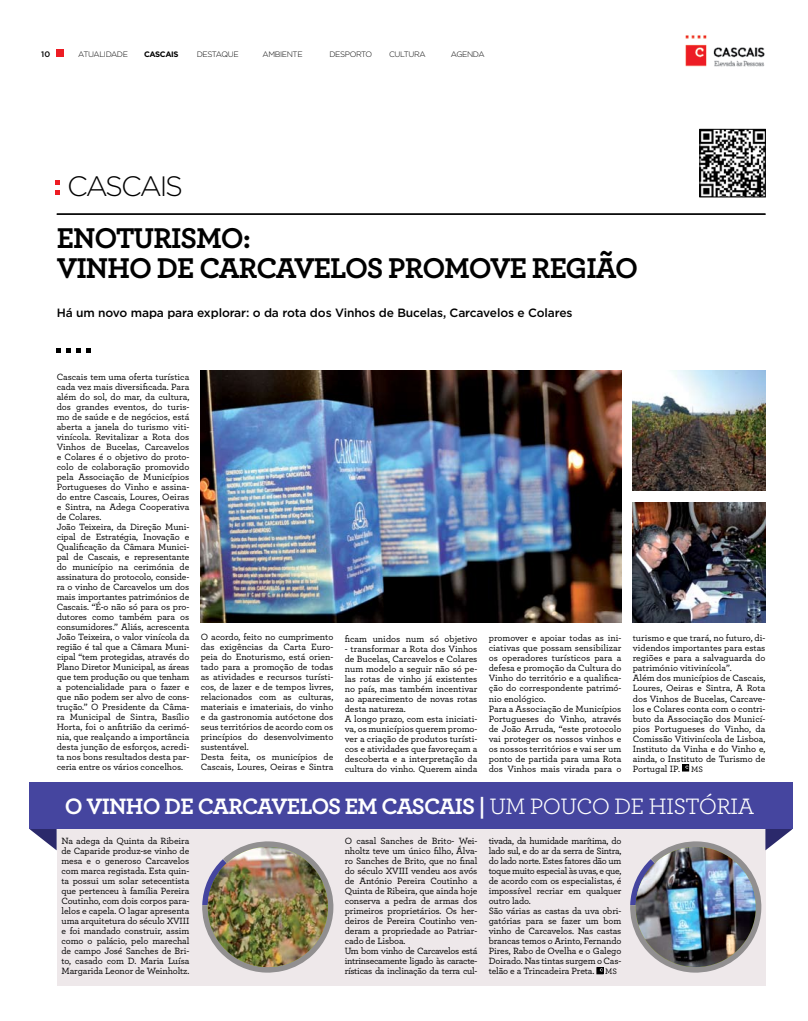
<style>
.page{position:relative;width:808px;height:1021px;background:#fff}
.page>*{position:absolute;margin:0;border:0;box-sizing:border-box;transform-origin:0 0}
.t1{font:700 30px "Archer";letter-spacing:-.03em;color:#000}
.t2{font:300 28px "Gotham";color:#000}
.t3{font:23.4px "Archer";letter-spacing:-.03em;color:#fff}
.t4{font:700 23.4px "Archer";letter-spacing:-.03em;color:#fff}
.t5{font:500 12px "Gotham";letter-spacing:-.01em;color:#000}
.t6{font:500 9.5px/10px "Archer";letter-spacing:-.01em;color:#000}
.t7{font:500 8px "Gotham";color:#000}
.t8{font:300 7.9px "Gotham";letter-spacing:-.05em;color:#000}
.t9{font:700 7.9px "Gotham";letter-spacing:-.05em;color:#000}
.s1{font-size:8.3px}
.s2{font-weight:700}
</style>
<div class="page">
<div style="left:57px;top:793px;width:708px;height:192px;background:#eee8ea"></div>
<svg style="left:30px;top:829px;width:27px;height:21px"></svg>
<div style="left:29px;top:782px;width:763px;height:47px;background:#45459f"></div>
<svg style="left:55px;top:181px;width:4px;height:13px"></svg>
<svg style="left:57px;top:348px;width:4px;height:5px"></svg>
<svg style="left:67px;top:348px;width:4px;height:5px"></svg>
<svg style="left:77px;top:348px;width:14px;height:5px"></svg>
<div style="left:682px;top:764px;width:7px;height:7px;border:1px solid #000"></div>
<div style="left:596px;top:967px;width:8px;height:7px;border:1px solid #000"></div>
<svg style="left:597px;top:967px;width:6px;height:6px"></svg>
<img style="left:201px;top:371px;width:420px;height:251px">
<img style="left:633px;top:371px;width:132px;height:119px">
<img style="left:633px;top:502px;width:132px;height:120px">
<svg style="left:630px;top:829px;width:162px;height:143px"></svg>
<img style="left:636px;top:847px;width:120px;height:120px;border-radius:50%">
<svg style="left:202px;top:841px;width:132px;height:131px"></svg>
<img style="left:208px;top:847px;width:120px;height:120px;border-radius:50%">
<img style="left:702px;top:131px;width:61px;height:64px">
<div style="left:700px;top:129px;width:65px;height:68px;border:1px solid #000"></div>
<div style="left:57px;top:49px;width:7px;height:8px;background:#ed1c24"></div>
<img style="left:685px;top:35px;width:80px;height:32px">
<hr style="left:57px;top:214px;width:708px;height:1px;background:#000">
<p class="t7" style="left:41px;top:49px;width:10px">10</p>
<p class="t8" style="left:78px;top:49px;width:50px">ATUALI DADE</p>
<p class="t9" style="left:144px;top:49px;width:36px">CASCAIS</p>
<p class="t8" style="left:197px;top:49px;width:12px">DESTA</p>
<p class="t8" style="left:221px;top:49px;width:17px">QUE</p>
<p class="t8" style="left:262px;top:49px;width:23px">AMBIENTE</p>
<p class="t8" style="left:329px;top:49px;width:12px">DESPORTO</p>
<p class="t8" style="left:389px;top:49px;width:32px">CULTURA</p>
<p class="t8" style="left:451px;top:49px;width:7px">AGEN</p>
<p class="t8" style="left:473px;top:49px;width:12px">DA</p>
<h2 class="t2" style="left:67px;top:169px;width:88px">CAS CAIS</h2>
<h1 class="t1" style="left:57px;top:214px;width:38px">ENOTU</h1>
<h1 class="t1" style="left:153px;top:214px;width:99px">RISMO :</h1>
<h1 class="t1" style="left:57px;top:244px;width:40px">VINHO</h1>
<h1 class="t1" style="left:157px;top:244px;width:119px">DE CARCAVELO</h1>
<h1 class="t1" style="left:367px;top:244px;width:78px">S PROMOVE</h1>
<h1 class="t1" style="left:532px;top:244px;width:101px">REGIÃO</h1>
<p class="t5" style="left:57px;top:305px;width:517px">Há um novo mapa para explorar: o da rota dos Vinhos de Bucelas, Carcavelos e Colares</p>
<p class="t6" style="left:57px;top:371px;width:134px">Cascais tem uma oferta turística cada vez mais diversificada. Para além do sol, do mar, da cultura, dos grandes eventos, do turis&shy;mo de saúde e de negócios, está aberta a janela do turismo viti&shy;vinícola. Revitalizar a Rota dos<br>Vinhos de Bucelas, Carcavelos e Colares é o objetivo do proto&shy;colo de colaboração promovido pela Associação de Municípios<br>Portugueses do Vinho e assina&shy;do entre Cascais, Loures, Oeiras e Sintra, na Adega Cooperativa de Colares.<br>João Teixeira, da Direção Muni&shy;cipal de Estratégia, Inovação e<br>Qualificação da Câmara Munici&shy;pal de Cascais, e representante do município na cerimónia de assinatura do protocolo, conside&shy;ra o vinho de Carcavelos um dos mais importantes patrimónios de<br>Cascais. “É-o não só para os pro&shy;dutores como também para os consumidores.” Aliás, acrescenta<br>João Teixeira, o valor vinícola da região é tal que a Câmara Muni&shy;cipal “tem protegidas, através do<br>Plano Diretor Municipal, as áreas que tem produção ou que tenham a potencialidade para o fazer e que não podem ser alvo de cons&shy;trução.” O Presidente da Câma&shy;ra Municipal de Sintra, Basílio<br>Horta, foi o anfitrião da cerimó&shy;nia, que realçando a importância desta junção de esforços, acredi&shy;ta nos bons resultados desta par&shy;ceria entre os vários concelhos.</p>
<p class="t6" style="left:201px;top:631px;width:134px">O acordo, feito no cumprimento das exigências da Carta Euro&shy;peia do Enoturismo, está orien&shy;tado para a promoção de todas as atividades e recursos turísti&shy;cos, de lazer e de tempos livres, relacionados com as culturas, materiais e imateriais, do vinho e da gastronomia autóctone dos seus territórios de acordo com os princípios do desenvolvimento sustentável.<br>Desta feita, os municípios de<br>Cascais, Loures, Oeiras e Sintra</p>
<p class="t6" style="left:345px;top:633px;width:134px">ficam unidos num só objetivo</p>
<p class="t6" style="left:345px;top:643px;width:134px">- transformar a Rota dos Vinhos de Bucelas, Carcavelos e Colares num modelo a seguir não só pe&shy;las rotas de vinho já existentes no país, mas também incentivar ao aparecimento de novas rotas desta natureza.<br>A longo prazo, com esta iniciati&shy;va, os municípios querem promo&shy;ver a criação de produtos turísti&shy;cos e atividades que favoreçam a descoberta e a interpretação da cultura do vinho. Querem ainda</p>
<p class="t6" style="left:489px;top:632px;width:134px">promover e apoiar todas as ini&shy;ciativas que possam sensibilizar os operadores turísticos para a defesa e promoção da Cultura do<br>Vinho do território e a qualifica&shy;ção do correspondente patrimó&shy;nio enológico.<br>Para a Associação de Municípios<br>Portugueses do Vinho, através de João Arruda, “este protocolo vai proteger os nossos vinhos e os nossos territórios e vai ser um ponto de partida para uma Rota dos Vinhos mais virada para o</p>
<p class="t6" style="left:633px;top:632px;width:134px">turismo e que trará, no futuro, di&shy;videndos importantes para estas regiões e para a salvaguarda do património vitivinícola”.<br>Além dos municípios de Cascais,<br>Loures, Oeiras e Sintra, A Rota dos Vinhos de Bucelas, Carcave&shy;los e Colares conta com o contri&shy;buto da Associação dos Municí&shy;pios Portugueses do Vinho, da<br>Comissão Vitivinícola de Lisboa,<br>Instituto da Vinha e do Vinho e, ainda, o Instituto de Turismo de<br>Portugal IP. <span class="s1">MS</span></p>
<h3 class="t4" style="left:65px;top:787px;width:53px">O VINHO</h3>
<h3 class="t4" style="left:164px;top:787px;width:93px">DE CARCAVELO</h3>
<h3 class="t3" style="left:328px;top:790px;width:428px"><span class="s2">S EM CASCAIS |</span> UM POUCO DE HISTÓRIA</h3>
<p class="t6" style="left:345px;top:835px;width:134px">O casal Sanches de Brito- Wei&shy;nholtz teve um único filho, Álva&shy;ro Sanches de Brito, que no final do século XVIII vendeu aos avós de António Pereira Coutinho a<br>Quinta de Ribeira, que ainda hoje conserva a pedra de armas dos primeiros proprietários. Os her&shy;deiros de Pereira Coutinho ven&shy;deram a propriedade ao Patriar&shy;cado de Lisboa.<br>Um bom vinho de Carcavelos está intrinsecamente ligado às caracte&shy;rísticas da inclinação da terra cul-</p>
<p class="t6" style="left:489px;top:835px;width:134px">tivada, da humidade marítima, do lado sul, e do ar da serra de Sintra, do lado norte. Estes fatores dão um toque muito especial às uvas, e que, de acordo com os especialistas, é impossível recriar em qualquer outro lado.<br>São várias as castas da uva obri&shy;gatórias para se fazer um bom vinho de Carcavelos. Nas castas brancas temos o Arinto, Fernando<br>Pires, Rabo de Ovelha e o Galego<br>Doirado. Nas tintas surgem o Cas&shy;telão e a Trincadeira Preta. <span class="s1">MS</span></p>
<p class="t6" style="left:62px;top:835px;width:129px;text-align:justify">Na adega da Quinta da Ribeira de Caparide produz-se vinho de mesa e o generoso Carcavelos com marca registada. Esta quin&shy;ta possui um solar setecentista que pertenceu à família Pereira Coutinho, com dois corpos para&shy;lelos e capela. O lagar apresenta uma arquitetura do século XVIII e foi mandado construir, assim como o palácio, pelo marechal de campo José Sanches de Bri&shy;to, casado com D. Maria Luísa Margarida Leonor de Weinholtz.</p>
</div>
